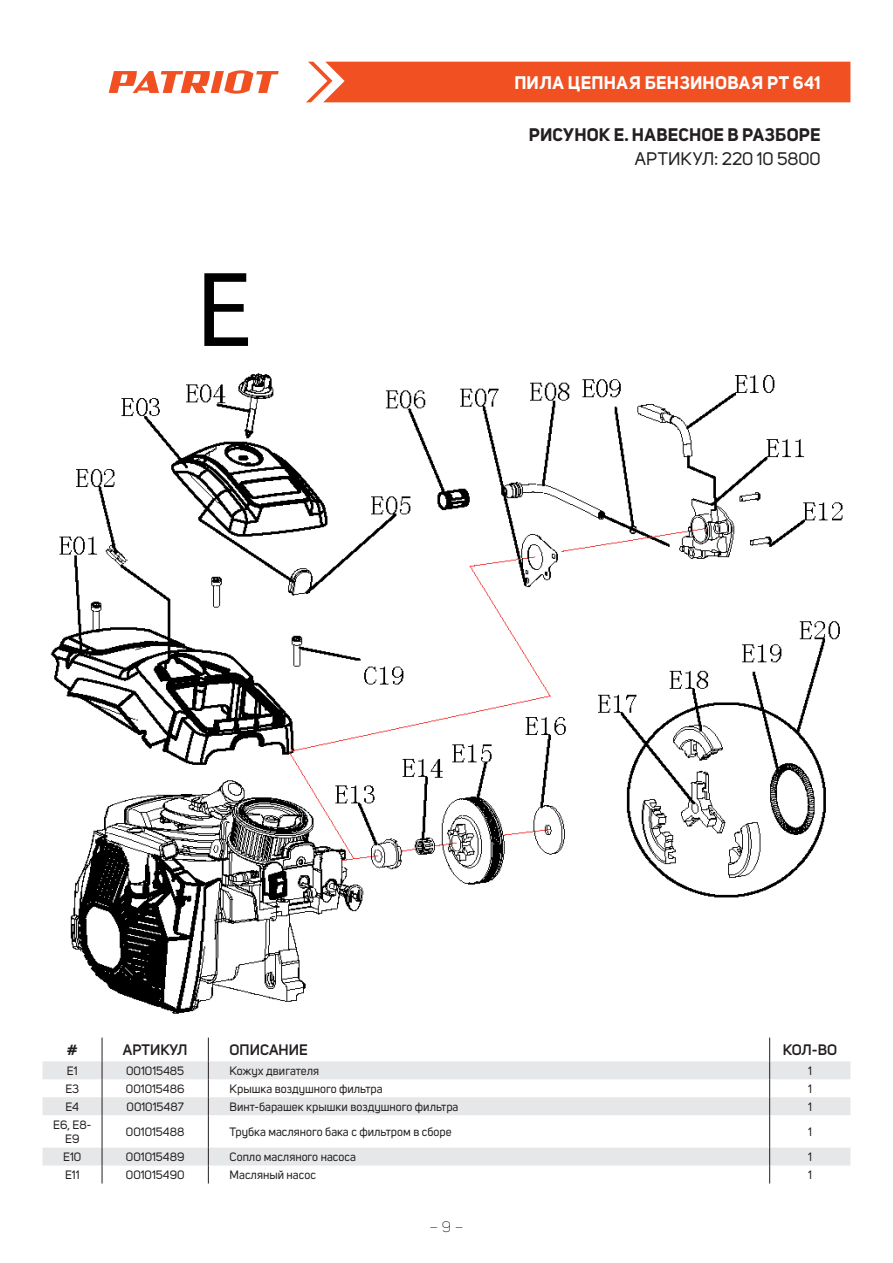
<style>
.page{position:relative;width:893px;height:1263px;background:#fff}
.page>*{position:absolute;margin:0;border:0;box-sizing:border-box;transform-origin:0 0}
.t1{font:700 18px "Uni Sans";letter-spacing:.02em;color:#fff}
.t2{font:700 18px "Uni Sans";letter-spacing:.005em;color:#231f20}
.t3{font:18px "Uni Sans";color:#231f20}
.t4{font:600 15px "Uni Sans";color:#231f20}
.t5{font:300 15px "Uni Sans";color:#231f20}
.t6{font:12px/14.4px "Uni Sans";color:#231f20;text-align:center}
</style>
<div class="page">
<div style="left:306px;top:62px;width:544px;height:40px;background:#f15122"></div>
<svg style="left:109px;top:70px;width:170px;height:24px"></svg>
<svg style="left:43px;top:1037px;width:807px;height:146px"></svg>
<svg style="left:43px;top:1061px;width:807px;height:104px;fill:#ecedee"></svg>
<svg style="left:102px;top:1037px;width:1px;height:78px"></svg>
<svg style="left:208px;top:1037px;width:1px;height:78px"></svg>
<svg style="left:769px;top:1037px;width:1px;height:78px"></svg>
<hr style="left:102px;top:1115px;width:1px;height:32px;background:#231f20">
<hr style="left:208px;top:1115px;width:1px;height:32px;background:#231f20">
<hr style="left:769px;top:1115px;width:1px;height:32px;background:#231f20">
<svg style="left:102px;top:1147px;width:1px;height:36px"></svg>
<svg style="left:208px;top:1147px;width:1px;height:36px"></svg>
<svg style="left:769px;top:1147px;width:1px;height:36px"></svg>
<img style="left:50px;top:273px;width:793px;height:741px">
<h1 class="t1" style="left:514px;top:72px;width:308px">ПИЛА ЦЕПНАЯ БЕНЗИНОВАЯ PT 641</h1>
<h1 class="t2" style="left:529px;top:123px;width:293px">РИСУНОК E. НАВЕСНОЕ В РАЗБОРЕ</h1>
<h1 class="t3" style="left:635px;top:148px;width:188px">АРТИКУЛ: 220 10 5800</h1>
<p class="t4" style="left:67px;top:1041px;width:12px">#</p>
<p class="t4" style="left:123px;top:1041px;width:66px">АРТИКУЛ</p>
<p class="t4" style="left:230px;top:1041px;width:80px">ОПИСАНИЕ</p>
<p class="t4" style="left:783px;top:1041px;width:56px">КОЛ-ВО</p>
<p class="t6" style="left:67px;top:1064px;width:12px">E1</p>
<p class="t6" style="left:126px;top:1064px;width:60px">001015485</p>
<p class="t6" style="left:230px;top:1064px;width:91px">Кожух двигателя</p>
<p class="t6" style="left:808px;top:1064px;width:5px">1</p>
<p class="t6" style="left:65px;top:1082px;width:15px">E3</p>
<p class="t6" style="left:126px;top:1082px;width:60px">001015486</p>
<p class="t6" style="left:230px;top:1082px;width:155px">Крышка воздушного фильтра</p>
<p class="t6" style="left:808px;top:1082px;width:5px">1</p>
<p class="t6" style="left:66px;top:1100px;width:15px">E4</p>
<p class="t6" style="left:127px;top:1100px;width:59px">001015487</p>
<p class="t6" style="left:230px;top:1100px;width:230px">Винт-барашек крышки воздушного фильтра</p>
<p class="t6" style="left:808px;top:1100px;width:5px">1</p>
<p class="t6" style="left:53px;top:1118px;width:40px">E6, E8-<br>E9</p>
<p class="t6" style="left:126px;top:1125px;width:60px">001015488</p>
<p class="t6" style="left:230px;top:1125px;width:224px">Трубка масляного бака с фильтром в сборе</p>
<p class="t6" style="left:808px;top:1125px;width:5px">1</p>
<p class="t6" style="left:63px;top:1150px;width:20px">E10</p>
<p class="t6" style="left:126px;top:1150px;width:60px">001015489</p>
<p class="t6" style="left:230px;top:1150px;width:128px">Сопло масляного насоса</p>
<p class="t6" style="left:808px;top:1150px;width:5px">1</p>
<p class="t6" style="left:65px;top:1168px;width:16px">E11</p>
<p class="t6" style="left:126px;top:1168px;width:60px">001015490</p>
<p class="t6" style="left:230px;top:1168px;width:88px">Масляный насос</p>
<p class="t6" style="left:808px;top:1168px;width:5px">1</p>
<p class="t5" style="left:429px;top:1218px;width:35px">– 9 –</p>
</div>
